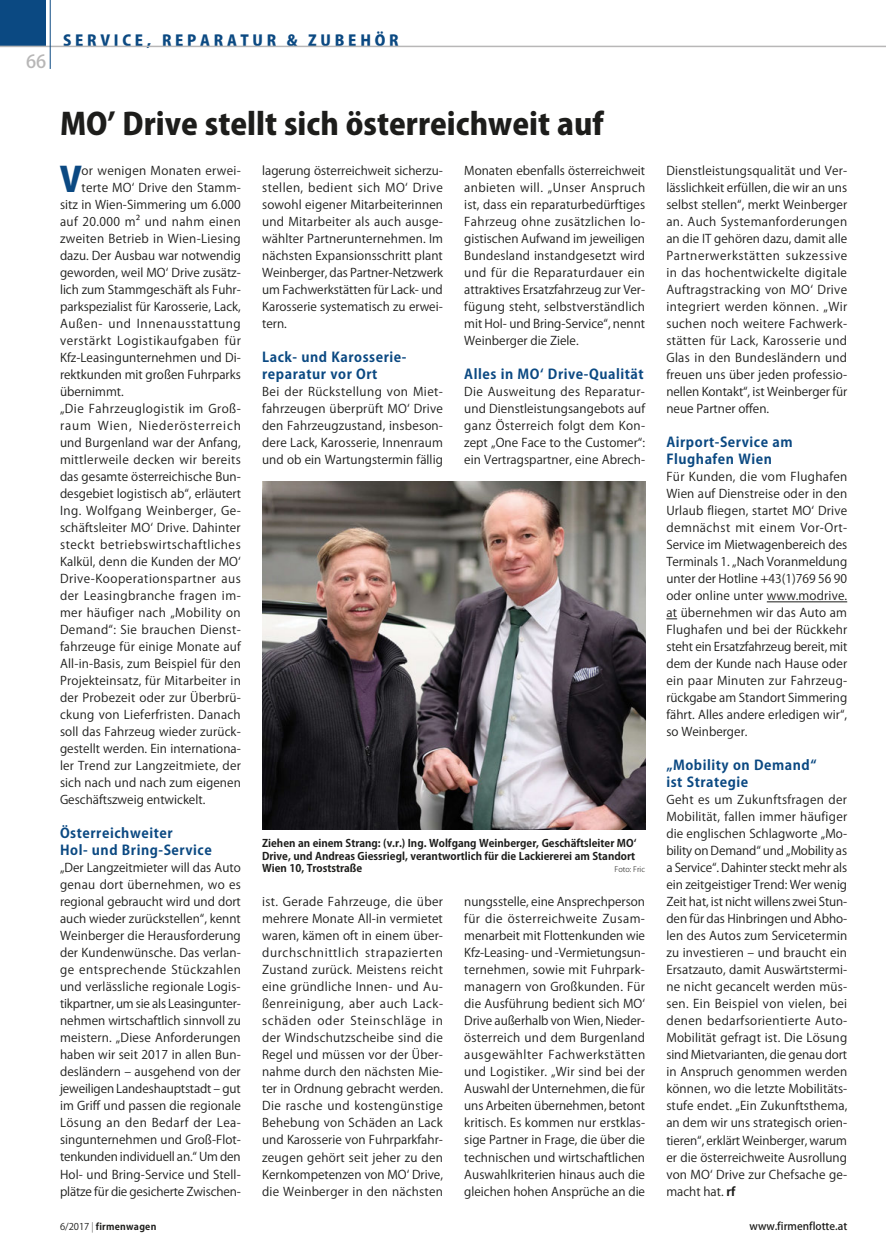
<style>
.page{position:relative;width:886px;height:1256px;background:#fff}
.page>*{position:absolute;margin:0;border:0;box-sizing:border-box;transform-origin:0 0}
.t1{font:800 34.05px "Koz Go Pro";color:#0b4982}
.t2{font:800 30px "Koz Go Pro";color:#1d1d1b}
.t3{font:500 18px "Koz Go Pro";color:#b8b7b7}
.t4{font:800 15px "Koz Go Pro";letter-spacing:.25em;color:#0b4982}
.t5{font:700 13.5px/17px "Koz Go Pro";letter-spacing:.04em;color:#0b4982}
.t6{font:12px/17px "Koz Go Pro";letter-spacing:.01em;color:#1d1d1b;text-align:justify}
.t7{font:12px "Koz Go Pro";letter-spacing:.035em;color:#1d1d1b}
.t8{font:12px "Koz Go Pro";letter-spacing:.03em;color:#1d1d1b}
.t9{font:12px "Koz Go Pro";letter-spacing:.05em;color:#1d1d1b}
.t10{font:12px "Koz Go Pro";letter-spacing:.045em;color:#1d1d1b}
.t11{font:12px "Koz Go Pro";letter-spacing:.04em;color:#1d1d1b}
.t12{font:12px "Koz Go Pro";letter-spacing:.07em;color:#1d1d1b}
.t13{font:700 10.5px/12.6px "Koz Go Pro";color:#1d1d1b;text-align:justify}
.t14{font:500 10.5px "Koz Go Pro";color:#1d1d1b}
.t15{font:700 9.3px "Koz Go Pro";letter-spacing:.025em;color:#1d1d1b}
.t16{font:300 7.5px "Koz Go Pro";color:#1d1d1b}
.s1{font-weight:700}
.s2{font-weight:400}
.s3{font-weight:200}
</style>
<div class="page">
<div style="left:0;top:0;width:46px;height:46px;background:#0b4982"></div>
<hr style="left:0;top:46px;width:885px;height:1px;background:#b8b7b7">
<hr style="left:50px;top:0;width:1px;height:69px;background:#0b4982">
<hr style="left:766px;top:601px;width:81px;height:1px;background:#1d1d1b">
<img style="left:262px;top:481px;width:383px;height:348px">
<h3 class="t3" style="left:26px;top:50px;width:22px">66</h3>
<p class="t4" style="left:63px;top:30px;width:337px">SERVICE, REPARATUR &amp; ZUBEHÖR</p>
<h2 class="t2" style="left:60px;top:105px;width:545px">MO’ Drive stellt sich österreichweit auf</h2>
<h1 class="t1" style="left:60px;top:157px;width:24px">V</h1>
<p class="t6" style="left:82px;top:162px;width:161px">or wenigen Monaten erwei-</p>
<p class="t6" style="left:464px;top:162px;width:182px">Monaten ebenfalls österreichweit anbieten will. „Unser Anspruch ist, dass ein reparaturbedürftiges Fahrzeug ohne zusätzlichen lo&shy;gistischen Aufwand im jeweiligen Bundesland instandgesetzt wird und für die Reparaturdauer ein attraktives Ersatzfahrzeug zur Ver&shy;fügung steht, selbstverständlich mit Hol- und Bring-Service“, nennt Weinberger die Ziele.</p>
<p class="t5" style="left:464px;top:366px;width:181px">Alles in MO‘ Drive-Qualität</p>
<p class="t6" style="left:464px;top:383px;width:182px">Die Ausweitung des Reparatur&shy;und Dienstleistungsangebots auf ganz Österreich folgt dem Kon&shy;zept „One Face to the Customer“: ein Vertragspartner, eine Abrech-</p>
<p class="t6" style="left:262px;top:162px;width:182px">lagerung österreichweit sicherzu&shy;stellen, bedient sich MO‘ Drive sowohl eigener Mitarbeiterinnen und Mitarbeiter als auch ausge&shy;wählter Partnerunternehmen. Im nächsten Expansionsschritt plant Weinberger, das Partner-Netzwerk um Fachwerkstätten für Lack- und Karosserie systematisch zu erwei&shy;tern.</p>
<p class="t5" style="left:262px;top:349px;width:146px">Lack- und Karosserie&shy;reparatur vor Ort</p>
<p class="t6" style="left:262px;top:383px;width:182px">Bei der Rückstellung von Miet&shy;fahrzeugen überprüft MO‘ Drive den Fahrzeugzustand, insbeson&shy;dere Lack, Karosserie, Innenraum und ob ein Wartungstermin fällig</p>
<p class="t6" style="left:82px;top:179px;width:161px">terte MO‘ Drive den Stamm-</p>
<p class="t6" style="left:60px;top:196px;width:182px">sitz in Wien-Simmering um 6.000</p>
<p class="t8" style="left:60px;top:214px;width:182px">auf 20.000 m² und nahm einen</p>
<p class="t6" style="left:60px;top:230px;width:182px">zweiten Betrieb in Wien-Liesing</p>
<p class="t6" style="left:60px;top:247px;width:182px">dazu. Der Ausbau war notwendig</p>
<p class="t6" style="left:60px;top:264px;width:182px">geworden, weil MO‘ Drive zusätz-</p>
<p class="t6" style="left:60px;top:281px;width:182px">lich zum Stammgeschäft als Fuhr-</p>
<p class="t6" style="left:60px;top:298px;width:182px">parkspezialist für Karosserie, Lack,</p>
<p class="t9" style="left:60px;top:316px;width:182px">Außen- und Innenausstattung</p>
<p class="t9" style="left:60px;top:333px;width:182px">verstärkt Logistikaufgaben für</p>
<p class="t6" style="left:60px;top:349px;width:182px">Kfz-Leasingunternehmen und Di-</p>
<p class="t6" style="left:60px;top:366px;width:182px">rektkunden mit großen Fuhrparks</p>
<p class="t6" style="left:60px;top:383px;width:65px">übernimmt.</p>
<p class="t7" style="left:60px;top:401px;width:182px">„Die Fahrzeuglogistik im Groß-</p>
<p class="t12" style="left:60px;top:418px;width:182px">raum Wien, Niederösterreich</p>
<p class="t6" style="left:60px;top:434px;width:182px">und Burgenland war der Anfang,</p>
<p class="t7" style="left:60px;top:452px;width:182px">mittlerweile decken wir bereits</p>
<p class="t6" style="left:60px;top:468px;width:182px">das gesamte österreichische Bun-</p>
<p class="t6" style="left:60px;top:485px;width:182px">desgebiet logistisch ab“, erläutert</p>
<p class="t7" style="left:60px;top:503px;width:182px">Ing. Wolfgang Weinberger, Ge-</p>
<p class="t6" style="left:60px;top:519px;width:182px">schäftsleiter MO‘ Drive. Dahinter</p>
<p class="t10" style="left:60px;top:537px;width:182px">steckt betriebswirtschaftliches</p>
<p class="t6" style="left:60px;top:553px;width:182px">Kalkül, denn die Kunden der MO‘</p>
<p class="t11" style="left:60px;top:571px;width:182px">Drive-Kooperationspartner aus</p>
<p class="t7" style="left:60px;top:588px;width:182px">der Leasingbranche fragen im-</p>
<p class="t8" style="left:60px;top:605px;width:182px">mer häufiger nach „Mobility on</p>
<p class="t8" style="left:60px;top:622px;width:182px">Demand“: Sie brauchen Dienst-</p>
<p class="t6" style="left:60px;top:638px;width:182px">fahrzeuge für einige Monate auf</p>
<p class="t6" style="left:60px;top:655px;width:182px">All-in-Basis, zum Beispiel für den</p>
<p class="t6" style="left:60px;top:672px;width:182px">Projekteinsatz, für Mitarbeiter in</p>
<p class="t6" style="left:60px;top:689px;width:182px">der Probezeit oder zur Überbrü-</p>
<p class="t6" style="left:60px;top:706px;width:182px">ckung von Lieferfristen. Danach</p>
<p class="t6" style="left:60px;top:723px;width:182px">soll das Fahrzeug wieder zurück-</p>
<p class="t6" style="left:60px;top:740px;width:182px">gestellt werden. Ein internationa-</p>
<p class="t6" style="left:60px;top:757px;width:182px">ler Trend zur Langzeitmiete, der</p>
<p class="t6" style="left:60px;top:774px;width:182px">sich nach und nach zum eigenen</p>
<p class="t6" style="left:60px;top:791px;width:147px">Geschäftszweig entwickelt.</p>
<p class="t5" style="left:60px;top:825px;width:153px">Österreichweiter<br>Hol- und Bring-Service</p>
<p class="t6" style="left:60px;top:859px;width:182px">„Der Langzeitmieter will das Auto genau dort übernehmen, wo es regional gebraucht wird und dort auch wieder zurückstellen“, kennt Weinberger die Herausforderung der Kundenwünsche. Das verlan&shy;ge entsprechende Stückzahlen und verlässliche regionale Logis&shy;tikpartner, um sie als Leasingunter&shy;nehmen wirtschaftlich sinnvoll zu meistern. „Diese Anforderungen haben wir seit 2017 in allen Bun&shy;desländern – ausgehend von der jeweiligen Landeshauptstadt – gut im Griff und passen die regionale Lösung an den Bedarf der Lea&shy;singunternehmen und Groß-Flot&shy;tenkunden individuell an.“ Um den Hol- und Bring-Service und Stell&shy;plätze für die gesicherte Zwischen-</p>
<p class="t13" style="left:262px;top:837px;width:375px">Ziehen an einem Strang: (v.r.) Ing. Wolfgang Weinberger, Geschäftsleiter MO‘ Drive, und Andreas Giessriegl, verantwortlich für die Lackiererei am Standort Wien 10, Troststraße</p>
<p class="t16" style="left:614px;top:864px;width:32px">Foto: Fric</p>
<p class="t6" style="left:262px;top:893px;width:182px">ist. Gerade Fahrzeuge, die über mehrere Monate All-in vermietet waren, kämen oft in einem über&shy;durchschnittlich strapazierten Zustand zurück. Meistens reicht eine gründliche Innen- und Au&shy;ßenreinigung, aber auch Lack&shy;schäden oder Steinschläge in der Windschutzscheibe sind die Regel und müssen vor der Über&shy;nahme durch den nächsten Mie&shy;ter in Ordnung gebracht werden.<br>Die rasche und kostengünstige Behebung von Schäden an Lack und Karosserie von Fuhrparkfahr&shy;zeugen gehört seit jeher zu den Kernkompetenzen von MO‘ Drive, die Weinberger in den nächsten</p>
<p class="t6" style="left:464px;top:893px;width:182px">nungsstelle, eine Ansprechperson für die österreichweite Zusam&shy;menarbeit mit Flottenkunden wie Kfz-Leasing- und -Vermietungsun&shy;ternehmen, sowie mit Fuhrpark&shy;managern von Großkunden. Für die Ausführung bedient sich MO‘ Drive außerhalb von Wien, Nieder&shy;österreich und dem Burgenland ausgewählter Fachwerkstätten und Logistiker. „Wir sind bei der Auswahl der Unternehmen, die für uns Arbeiten übernehmen, betont kritisch. Es kommen nur erstklas&shy;sige Partner in Frage, die über die technischen und wirtschaftlichen Auswahlkriterien hinaus auch die gleichen hohen Ansprüche an die</p>
<p class="t6" style="left:666px;top:162px;width:182px">Dienstleistungsqualität und Ver&shy;lässlichkeit erfüllen, die wir an uns selbst stellen“, merkt Weinberger an. Auch Systemanforderungen an die IT gehören dazu, damit alle Partnerwerkstätten sukzessive in das hochentwickelte digitale Auftragstracking von MO‘ Drive integriert werden können. „Wir suchen noch weitere Fachwerk&shy;stätten für Lack, Karosserie und Glas in den Bundesländern und freuen uns über jeden professio&shy;nellen Kontakt“, ist Weinberger für neue Partner offen.</p>
<p class="t5" style="left:666px;top:434px;width:128px">Airport-Service am<br>Flughafen Wien</p>
<p class="t6" style="left:666px;top:468px;width:182px">Für Kunden, die vom Flughafen Wien auf Dienstreise oder in den Urlaub fliegen, startet MO‘ Drive demnächst mit einem Vor-Ort-Service im Mietwagenbereich des Terminals 1. „Nach Voranmeldung unter der Hotline +43(1)769 56 90 oder online unter www.modrive. at übernehmen wir das Auto am Flughafen und bei der Rückkehr steht ein Ersatzfahrzeug bereit, mit dem der Kunde nach Hause oder ein paar Minuten zur Fahrzeug&shy;rückgabe am Standort Simmering fährt. Alles andere erledigen wir“, so Weinberger.</p>
<p class="t5" style="left:666px;top:757px;width:152px">„Mobility on Demand“ ist Strategie</p>
<p class="t6" style="left:666px;top:791px;width:182px">Geht es um Zukunftsfragen der Mobilität, fallen immer häufiger die englischen Schlagworte „Mo&shy;bility on Demand“ und „Mobility as a Service“. Dahinter steckt mehr als ein zeitgeistiger Trend: Wer wenig Zeit hat, ist nicht willens zwei Stun&shy;den für das Hinbringen und Abho&shy;len des Autos zum Servicetermin zu investieren – und braucht ein Ersatzauto, damit Auswärtstermi&shy;ne nicht gecancelt werden müs&shy;sen. Ein Beispiel von vielen, bei denen bedarfsorientierte Auto-Mobilität gefragt ist. Die Lösung sind Mietvarianten, die genau dort in Anspruch genommen werden können, wo die letzte Mobilitäts&shy;stufe endet. „Ein Zukunftsthema, an dem wir uns strategisch orien&shy;tieren“, erklärt Weinberger, warum er die österreichweite Ausrollung von MO‘ Drive zur Chefsache ge&shy;macht hat. <span class="s1">rf</span></p>
<p class="t15" style="left:60px;top:1219px;width:98px"><span class="s2">6/2017</span> <span class="s3">|</span> firmenwagen</p>
<p class="t14" style="left:749px;top:1219px;width:99px">www.firmenflotte.at</p>
</div>
